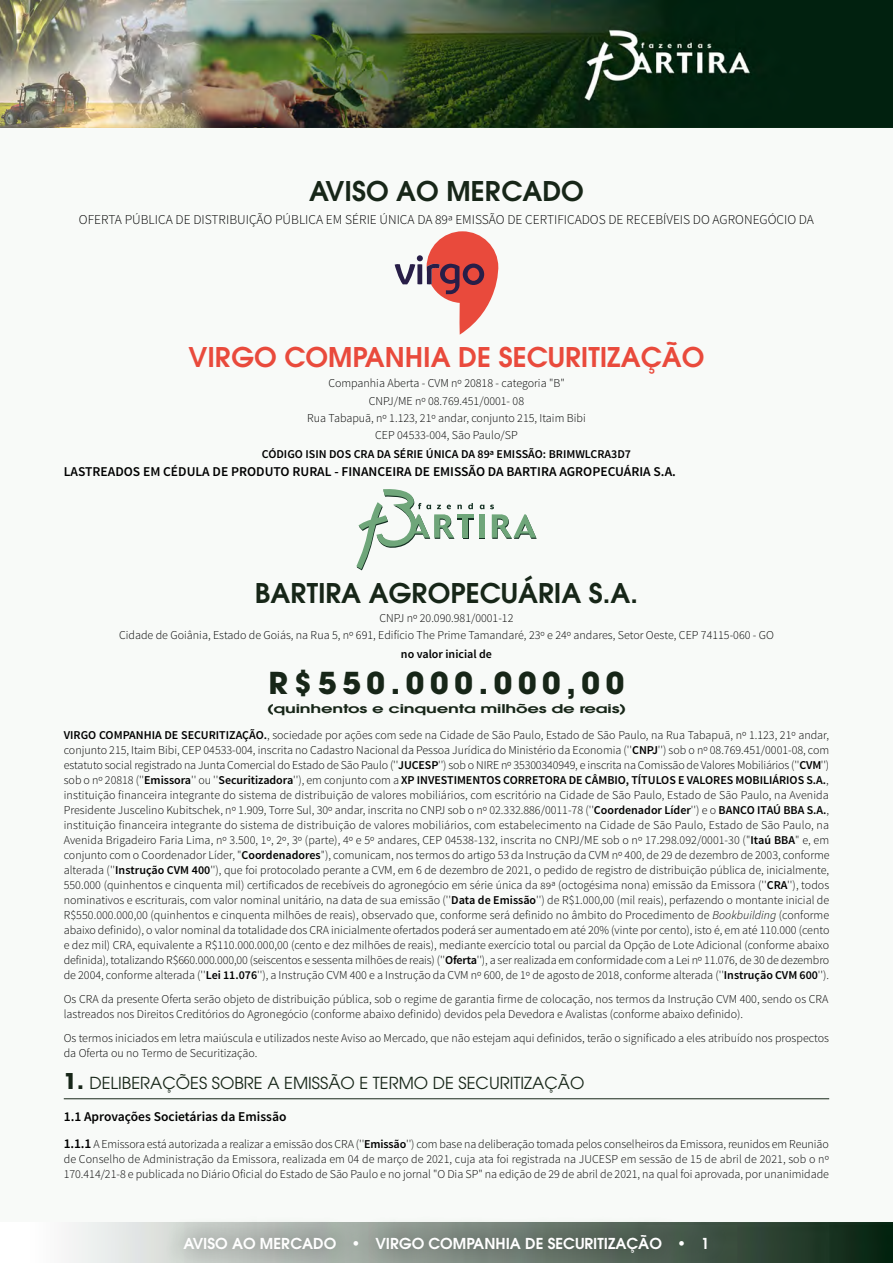
<style>
.page{position:relative;width:893px;height:1263px;background:#fff}
.page>*{position:absolute;margin:0;border:0;box-sizing:border-box;transform-origin:0 0}
.t1{font:700 30px "ITC Avant Garde Pro";letter-spacing:.19em;color:#172618}
.t2{font:600 27px "ITC Avant Garde Pro";color:#172618}
.t3{font:600 27px "ITC Avant Garde Pro";color:#e94a3c}
.t4{font:16.5px "ITC Avant Garde Pro";color:#172618}
.t5{font:600 15px "ITC Avant Garde Pro";color:#fff}
.t6{font:600 13.5px "Source Sans Pro";color:#000}
.t7{font:300 13.5px "Source Sans Pro";color:#000}
.t8{font:300 12px/15px "Source Sans Pro";color:#000;text-align:center}
.t9{font:600 12px "Source Sans Pro";color:#000}
.t10{font:600 12px "ITC Avant Garde Pro";letter-spacing:-.01em;color:#172618;scale:1.5 1}
.s1{font-weight:600}
.s2{font-style:italic}
.s3{font-weight:700;font-size:21.6px}
.s4{font-weight:600;font-size:13.5px}
</style>
<div class="page">
<img style="left:0;top:1px;width:893px;height:127px">
<img style="left:68px;top:1222px;width:825px;height:41px">
<div style="left:162px;top:1213px;width:567px;height:50px;background:#000;opacity:.75"></div>
<div style="left:0;top:128px;width:893px;height:1094px;background:#f8faf8"></div>
<hr style="left:64px;top:1098px;width:765px;height:1px;background:#172618">
<svg style="left:395px;top:231px;width:103px;height:104px"></svg>
<div style="left:463px;top:515px;width:5px;height:24px;background:#143022"></div>
<div style="left:479px;top:515px;width:6px;height:24px;background:#143022"></div>
<div style="left:462px;top:514px;width:6px;height:24px;background:#6fa67a"></div>
<div style="left:479px;top:514px;width:6px;height:24px;background:#6fa67a"></div>
<hr style="left:457px;top:514px;width:16px;height:4px;background:#6fa67a">
<svg style="left:468px;top:503px;width:5px;height:6px"></svg>
<svg style="left:480px;top:505px;width:57px;height:34px"></svg>
<svg style="left:356px;top:489px;width:106px;height:81px"></svg>
<h2 class="t2" style="left:309px;top:173px;width:276px">AVISO AO MERCADO</h2>
<p class="t7" style="left:79px;top:211px;width:737px">OFERTA PÚBLICA DE DISTRIBUIÇÃO PÚBLICA EM SÉRIE ÚNICA DA 89ª EMISSÃO DE CERTIFICADOS DE RECEBÍVEIS DO AGRONEGÓCIO DA</p>
<h2 class="t3" style="left:188px;top:339px;width:517px">VIRGO COMPANHIA DE SECURITIZAÇÃO</h2>
<p class="t8" style="left:307px;top:375px;width:280px;line-height:17.4px">Companhia Aberta - CVM nº 20818 - categoria "B" CNPJ/ME nº 08.769.451/0001- 08<br>Rua Tabapuã, nº 1.123, 21º andar, conjunto 215, Itaim Bibi CEP 04533-004, São Paulo/SP</p>
<p class="t9" style="left:262px;top:446px;width:371px">CÓDIGO ISIN DOS CRA DA SÉRIE ÚNICA DA 89ª EMISSÃO: BRIMWLCRA3D7</p>
<p class="t6" style="left:64px;top:463px;width:614px">LASTREADOS EM CÉDULA DE PRODUTO RURAL - FINANCEIRA DE EMISSÃO DA BARTIRA AGROPECUÁRIA S.A.</p>
<h2 class="t2" style="left:255px;top:575px;width:385px">BARTIRA AGROPECUÁRIA S.A.</h2>
<p class="t8" style="left:119px;top:609px;width:656px;line-height:17.4px">CNPJ nº 20.090.981/0001-12<br>Cidade de Goiânia, Estado de Goiás, na Rua 5, nº 691, Edifício The Prime Tamandaré, 23º e 24º andares, Setor Oeste, CEP 74115-060 - GO</p>
<p class="t9" style="left:401px;top:646px;width:93px">no valor inicial de</p>
<h1 class="t1" style="left:269px;top:663px;width:357px">R$550.000.000,00</h1>
<p class="t10" style="left:267px;top:700px;width:241px">(quinhentos e cinquenta milhões de reais)</p>
<p class="t8" style="left:64px;top:727px;width:767px;text-align:justify"><span class="s1">VIRGO COMPANHIA DE SECURITIZAÇÃO.</span>, sociedade por ações com sede na Cidade de São Paulo, Estado de São Paulo, na Rua Tabapuã, nº 1.123, 21º andar, conjunto 215, Itaim Bibi, CEP 04533-004, inscrita no Cadastro Nacional da Pessoa Jurídica do Ministério da Economia (''<span class="s1">CNPJ</span>'') sob o nº 08.769.451/0001-08, com estatuto social registrado na Junta Comercial do Estado de São Paulo (''<span class="s1">JUCESP</span>'') sob o NIRE nº 35300340949, e inscrita na Comissão de Valores Mobiliários (''<span class="s1">CVM</span>'') sob o nº 20818 (''<span class="s1">Emissora</span>'' ou ''<span class="s1">Securitizadora</span>''), em conjunto com a <span class="s1">XP INVESTIMENTOS CORRETORA DE CÂMBIO, TÍTULOS E VALORES MOBILIÁRIOS S.A.</span>, instituição financeira integrante do sistema de distribuição de valores mobiliários, com escritório na Cidade de São Paulo, Estado de São Paulo, na Avenida Presidente Juscelino Kubitschek, nº 1.909, Torre Sul, 30º andar, inscrita no CNPJ sob o nº 02.332.886/0011-78 (''<span class="s1">Coordenador Líder</span>'') e o <span class="s1">BANCO ITAÚ BBA S.A.</span>, instituição financeira integrante do sistema de distribuição de valores mobiliários, com estabelecimento na Cidade de São Paulo, Estado de São Paulo, na Avenida Brigadeiro Faria Lima, nº 3.500, 1º, 2º, 3º (parte), 4º e 5º andares, CEP 04538-132, inscrita no CNPJ/ME sob o nº 17.298.092/0001-30 ("<span class="s1">Itaú BBA</span>" e, em conjunto com o Coordenador Líder, "<span class="s1">Coordenadores</span>"), comunicam, nos termos do artigo 53 da Instrução da CVM nº 400, de 29 de dezembro de 2003, conforme alterada (''<span class="s1">Instrução CVM 400</span>''), que foi protocolado perante a CVM, em 6 de dezembro de 2021, o pedido de registro de distribuição pública de, inicialmente, 550.000 (quinhentos e cinquenta mil) certificados de recebíveis do agronegócio em série única da 89ª (octogésima nona) emissão da Emissora (''<span class="s1">CRA</span>''), todos nominativos e escriturais, com valor nominal unitário, na data de sua emissão (''<span class="s1">Data de Emissão</span>'') de R$1.000,00 (mil reais), perfazendo o montante inicial de R$550.000.000,00 (quinhentos e cinquenta milhões de reais), observado que, conforme será definido no âmbito do Procedimento de <span class="s2">Bookbuilding</span> (conforme abaixo definido), o valor nominal da totalidade dos CRA inicialmente ofertados poderá ser aumentado em até 20% (vinte por cento), isto é, em até 110.000 (cento e dez mil) CRA, equivalente a R$110.000.000,00 (cento e dez milhões de reais), mediante exercício total ou parcial da Opção de Lote Adicional (conforme abaixo definida), totalizando R$660.000.000,00 (seiscentos e sessenta milhões de reais) (''<span class="s1">Oferta</span>''), a ser realizada em conformidade com a Lei nº 11.076, de 30 de dezembro de 2004, conforme alterada (''<span class="s1">Lei 11.076</span>''), a Instrução CVM 400 e a Instrução da CVM nº 600, de 1º de agosto de 2018, conforme alterada (''<span class="s1">Instrução CVM 600</span>'').</p>
<p class="t8" style="left:64px;top:991px;width:766px;text-align:left">Os CRA da presente Oferta serão objeto de distribuição pública, sob o regime de garantia firme de colocação, nos termos da Instrução CVM 400, sendo os CRA lastreados nos Direitos Creditórios do Agronegócio (conforme abaixo definido) devidos pela Devedora e Avalistas (conforme abaixo definido).</p>
<p class="t8" style="left:64px;top:1030px;width:767px;text-align:left">Os termos iniciados em letra maiúscula e utilizados neste Aviso ao Mercado, que não estejam aqui definidos, terão o significado a eles atribuído nos prospectos da Oferta ou no Termo de Securitização.</p>
<h3 class="t4" style="left:64px;top:1073px;width:522px"><span class="s3">1.</span> DELIBERAÇÕES SOBRE A EMISSÃO E TERMO DE SECURITIZAÇÃO</h3>
<p class="t6" style="left:64px;top:1108px;width:224px">1.1 Aprovações Societárias da Emissão</p>
<p class="t8" style="left:64px;top:1136px;width:767px;text-align:justify"><span class="s4">1.1.1</span> A Emissora está autorizada a realizar a emissão dos CRA (''<span class="s1">Emissão</span>'') com base na deliberação tomada pelos conselheiros da Emissora, reunidos em Reunião de Conselho de Administração da Emissora, realizada em 04 de março de 2021, cuja ata foi registrada na JUCESP em sessão de 15 de abril de 2021, sob o nº 170.414/21-8 e publicada no Diário Oficial do Estado de São Paulo e no jornal "O Dia SP" na edição de 29 de abril de 2021, na qual foi aprovada, por unanimidade</p>
<p class="t5" style="left:184px;top:1233px;width:527px">AVISO AO MERCADO • VIRGO COMPANHIA DE SECURITIZAÇÃO • 1</p>
</div>
